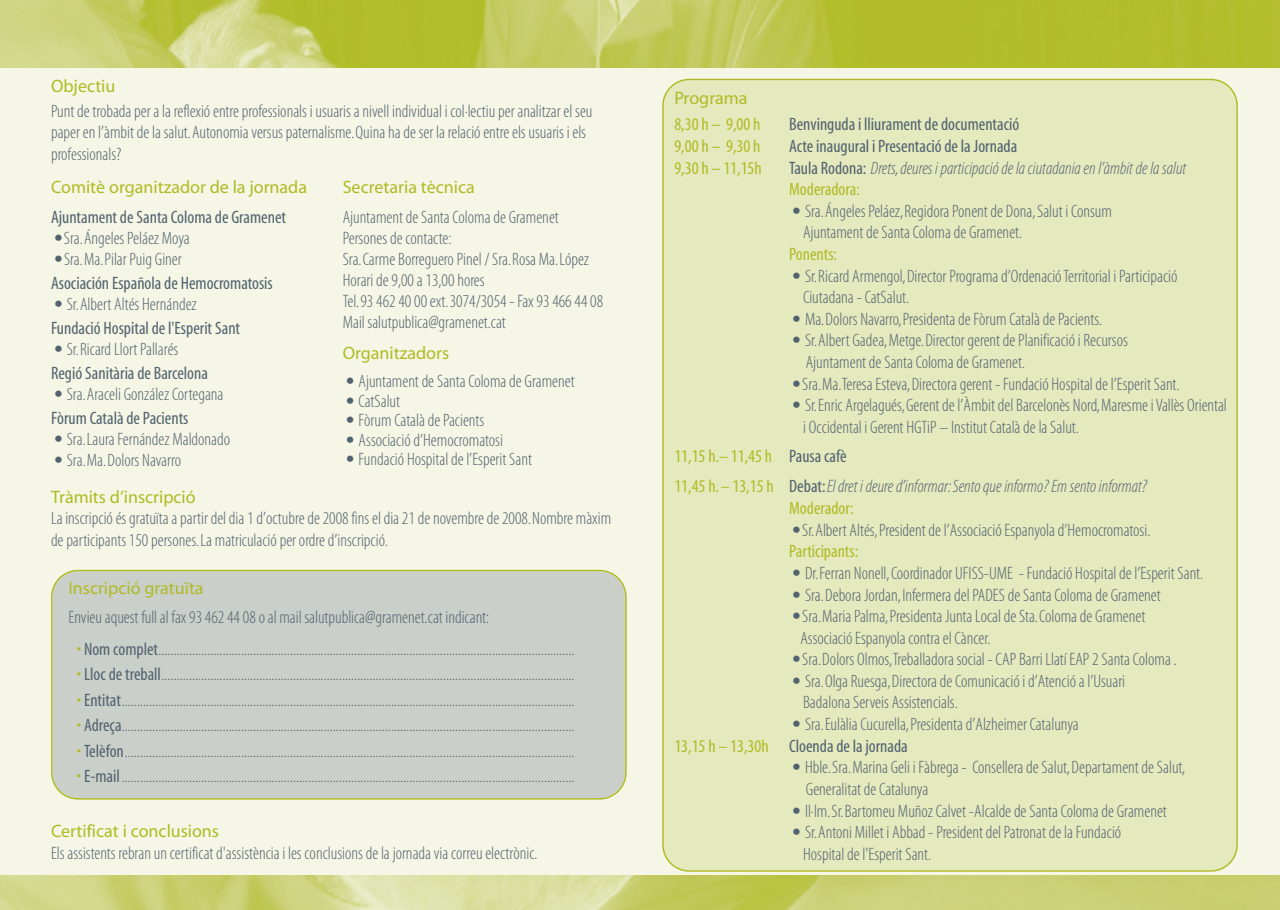
<style>
.page{position:relative;width:1280px;height:910px;background:#fff}
.page>*{position:absolute;margin:0;border:0;box-sizing:border-box;transform-origin:0 0}
.t1{font:18px/21.5px "Myriad MM 215 300";color:#52626f}
.t2{font:18px "Myriad MM 400 300";color:#52626f}
.t3{font:18px "Myriad MM It 215 300";color:#52626f}
.t4{font:18px "Myriad MM 406 600";color:#afbb25}
.t5{font:18px "Myriad MM 400 300";color:#afbb25}
.s1{font-family:"Cooper Black Std";font-style:italic}
.s2{color:#afbb25}
.s3{font-family:"Myriad MM 400 300"}
.s4{color:#52626f}
.s5{font-family:"Myriad MM 400 300";color:#afbb25}
</style>
<div class="page">
<div style="left:0;top:67px;width:640px;height:808px;background:#f5f6e5"></div>
<div style="left:640px;top:67px;width:640px;height:808px;background:#f5f6e5"></div>
<img style="left:0;top:0;width:1280px;height:67px">
<img style="left:0;top:875px;width:1280px;height:35px">
<div style="left:51px;top:570px;width:576px;height:230px;background:#cacfc9"></div>
<div style="left:662px;top:79px;width:576px;height:793px;background:#e5e9be"></div>
<p class="t4" style="left:51px;top:79px;width:66px">Objectiu</p>
<p class="t1" style="left:51px;top:102px;width:543px">Punt de trobada per a la reflexió entre professionals i usuaris a nivell individual i col·lectiu per analitzar el seu paper en l’àmbit de la salut. Autonomia versus paternalisme. Quina ha de ser la relació entre els usuaris i els professionals?</p>
<p class="t4" style="left:51px;top:180px;width:258px">Comitè organitzador de la jornada</p>
<p class="t2" style="left:51px;top:211px;width:237px">Ajuntament de Santa Coloma de Gramenet</p>
<p class="t1" style="left:51px;top:229px;width:140px"><span class="s1">•</span>Sra. Ángeles Peláez Moya</p>
<p class="t1" style="left:51px;top:250px;width:132px"><span class="s1">•</span>Sra. Ma. Pilar Puig Giner</p>
<p class="t2" style="left:51px;top:277px;width:223px">Asociación Española de Hemocromatosis</p>
<p class="t1" style="left:51px;top:295px;width:147px"><span class="s1">•</span> Sr. Albert Altés Hernández</p>
<p class="t2" style="left:51px;top:322px;width:191px">Fundació Hospital de l'Esperit Sant</p>
<p class="t1" style="left:51px;top:340px;width:129px"><span class="s1">•</span> Sr. Ricard Llort Pallarés</p>
<p class="t2" style="left:51px;top:367px;width:158px">Regió Sanitària de Barcelona</p>
<p class="t1" style="left:51px;top:385px;width:174px"><span class="s1">•</span> Sra. Araceli González Cortegana</p>
<p class="t2" style="left:51px;top:412px;width:139px">Fòrum Català de Pacients</p>
<p class="t1" style="left:51px;top:430px;width:181px"><span class="s1">•</span> Sra. Laura Fernández Maldonado</p>
<p class="t1" style="left:51px;top:451px;width:132px"><span class="s1">•</span> Sra. Ma. Dolors Navarro</p>
<p class="t4" style="left:343px;top:180px;width:134px">Secretaria tècnica</p>
<p class="t1" style="left:343px;top:208px;width:262px;line-height:21px">Ajuntament de Santa Coloma de Gramenet Persones de contacte:<br>Sra. Carme Borreguero Pinel / Sra. Rosa Ma. López Horari de 9,00 a 13,00 hores<br>Tel. 93 462 40 00 ext. 3074/3054 - Fax 93 466 44 08<br>Mail salutpublica@gramenet.cat</p>
<p class="t4" style="left:343px;top:346px;width:108px">Organitzadors</p>
<p class="t1" style="left:343px;top:372px;width:233px"><span class="s1">•</span> Ajuntament de Santa Coloma de Gramenet</p>
<p class="t1" style="left:343px;top:391px;width:59px"><span class="s1">•</span> CatSalut</p>
<p class="t1" style="left:343px;top:411px;width:143px"><span class="s1">•</span> Fòrum Català de Pacients</p>
<p class="t1" style="left:343px;top:430px;width:162px"><span class="s1">•</span> Associació d’Hemocromatosi</p>
<p class="t1" style="left:343px;top:450px;width:191px"><span class="s1">•</span> Fundació Hospital de l’Esperit Sant</p>
<p class="t4" style="left:51px;top:490px;width:146px">Tràmits d’inscripció</p>
<p class="t1" style="left:51px;top:509px;width:562px">La inscripció és gratuïta a partir del dia 1 d’octubre de 2008 fins el dia 21 de novembre de 2008. Nombre màxim de participants 150 persones. La matriculació per ordre d’inscripció.</p>
<p class="t4" style="left:69px;top:582px;width:137px">Inscripció gratuïta</p>
<p class="t1" style="left:69px;top:608px;width:422px">Envieu aquest full al fax 93 462 44 08 o al mail salutpublica@gramenet.cat indicant:</p>
<p class="t1" style="left:77px;top:640px;width:499px"><span class="s2">•</span> <span class="s3">Nom complet</span>........................................................................................................................................</p>
<p class="t1" style="left:77px;top:665px;width:499px"><span class="s2">•</span> <span class="s3">Lloc de treball</span>.......................................................................................................................................</p>
<p class="t1" style="left:77px;top:691px;width:499px"><span class="s2">•</span> <span class="s3">Entitat</span>....................................................................................................................................................</p>
<p class="t1" style="left:77px;top:716px;width:499px"><span class="s2">•</span> <span class="s3">Adreça</span>....................................................................................................................................................</p>
<p class="t1" style="left:77px;top:742px;width:499px"><span class="s2">•</span> <span class="s3">Telèfon</span>...................................................................................................................................................</p>
<p class="t1" style="left:77px;top:767px;width:499px"><span class="s2">•</span> <span class="s3">E-mail</span>....................................................................................................................................................</p>
<p class="t4" style="left:51px;top:824px;width:170px">Certificat i conclusions</p>
<p class="t1" style="left:51px;top:843px;width:488px">Els assistents rebran un certificat d'assistència i les conclusions de la jornada via correu electrònic.</p>
<p class="t4" style="left:674px;top:91px;width:75px">Programa</p>
<p class="t5" style="left:674px;top:118px;width:88px">8,30 h – 9,00 h</p>
<p class="t2" style="left:789px;top:118px;width:232px">Benvinguda i lliurament de documentació</p>
<p class="t5" style="left:674px;top:139px;width:88px">9,00 h – 9,30 h</p>
<p class="t2" style="left:789px;top:139px;width:230px">Acte inaugural i Presentació de la Jornada</p>
<p class="t5" style="left:674px;top:161px;width:89px">9,30 h – 11,15h</p>
<p class="t3" style="left:789px;top:161px;width:399px"><span class="s3">Taula Rodona:</span> Drets, deures i participació de la ciutadania en l’àmbit de la salut</p>
<p class="t5" style="left:789px;top:183px;width:72px">Moderadora:</p>
<p class="t1" style="left:803px;top:202px;width:310px;text-indent:-14px"><span class="s1">•</span> Sra. Ángeles Peláez, Regidora Ponent de Dona, Salut i Consum<br>Ajuntament de Santa Coloma de Gramenet.</p>
<p class="t5" style="left:789px;top:247px;width:49px">Ponents:</p>
<p class="t1" style="left:803px;top:267px;width:376px;text-indent:-14px"><span class="s1">•</span> Sr. Ricard Armengol, Director Programa d’Ordenació Territorial i Participació<br>Ciutadana - CatSalut.</p>
<p class="t1" style="left:789px;top:310px;width:315px"><span class="s1">•</span> Ma. Dolors Navarro, Presidenta de Fòrum Català de Pacients.</p>
<p class="t1" style="left:806px;top:331px;width:323px;text-indent:-17px"><span class="s1">•</span> Sr. Albert Gadea, Metge. Director gerent de Planificació i Recursos<br>Ajuntament de Santa Coloma de Gramenet.</p>
<p class="t1" style="left:789px;top:375px;width:392px"><span class="s1">•</span>Sra. Ma.Teresa Esteva, Directora gerent - Fundació Hospital de l’Esperit Sant.</p>
<p class="t1" style="left:803px;top:396px;width:425px;text-indent:-14px"><span class="s1">•</span> Sr. Enric Argelagués, Gerent de l’Àmbit del Barcelonès Nord, Maresme i Vallès Oriental i Occidental i Gerent HGTiP – Institut Català de la Salut.</p>
<p class="t5" style="left:674px;top:449px;width:174px">11,15 h.– 11,45 h <span class="s4">Pausa cafè</span></p>
<p class="t3" style="left:674px;top:480px;width:474px"><span class="s5">11,45 h. – 13,15 h</span> <span class="s3">Debat:</span> El dret i deure d’informar: Sento que informo? Em sento informat?</p>
<p class="t5" style="left:789px;top:502px;width:66px">Moderador:</p>
<p class="t1" style="left:789px;top:521px;width:363px"><span class="s1">•</span>Sr. Albert Altés, President de l’Associació Espanyola d’Hemocromatosi.</p>
<p class="t5" style="left:789px;top:545px;width:71px">Participants:</p>
<p class="t1" style="left:789px;top:564px;width:416px"><span class="s1">•</span> Dr. Ferran Nonell, Coordinador UFISS-UME - Fundació Hospital de l’Esperit Sant.</p>
<p class="t1" style="left:789px;top:585px;width:373px"><span class="s1">•</span> Sra. Debora Jordan, Infermera del PADES de Santa Coloma de Gramenet</p>
<p class="t1" style="left:800px;top:607px;width:347px;text-indent:-11px"><span class="s1">•</span>Sra. Maria Palma, Presidenta Junta Local de Sta. Coloma de Gramenet<br>Associació Espanyola contra el Càncer.</p>
<p class="t1" style="left:789px;top:650px;width:389px"><span class="s1">•</span>Sra. Dolors Olmos,Treballadora social - CAP Barri Llatí EAP 2 Santa Coloma .</p>
<p class="t1" style="left:803px;top:672px;width:324px;text-indent:-14px"><span class="s1">•</span> Sra. Olga Ruesga, Directora de Comunicació i d’Atenció a l’Usuari<br>Badalona Serveis Assistencials.</p>
<p class="t1" style="left:789px;top:715px;width:291px"><span class="s1">•</span> Sra. Eulàlia Cucurella, Presidenta d’Alzheimer Catalunya</p>
<p class="t2" style="left:674px;top:739px;width:235px"><span class="s2">13,15 h – 13,30h</span> Cloenda de la jornada</p>
<p class="t1" style="left:806px;top:758px;width:381px;text-indent:-17px"><span class="s1">•</span> Hble. Sra. Marina Geli i Fàbrega - Consellera de Salut, Departament de Salut,<br>Generalitat de Catalunya</p>
<p class="t1" style="left:789px;top:801px;width:379px"><span class="s1">•</span> Il·lm. Sr. Bartomeu Muñoz Calvet -Alcalde de Santa Coloma de Gramenet</p>
<p class="t1" style="left:803px;top:823px;width:320px;text-indent:-14px"><span class="s1">•</span> Sr. Antoni Millet i Abbad - President del Patronat de la Fundació<br>Hospital de l'Esperit Sant.</p>
</div>
